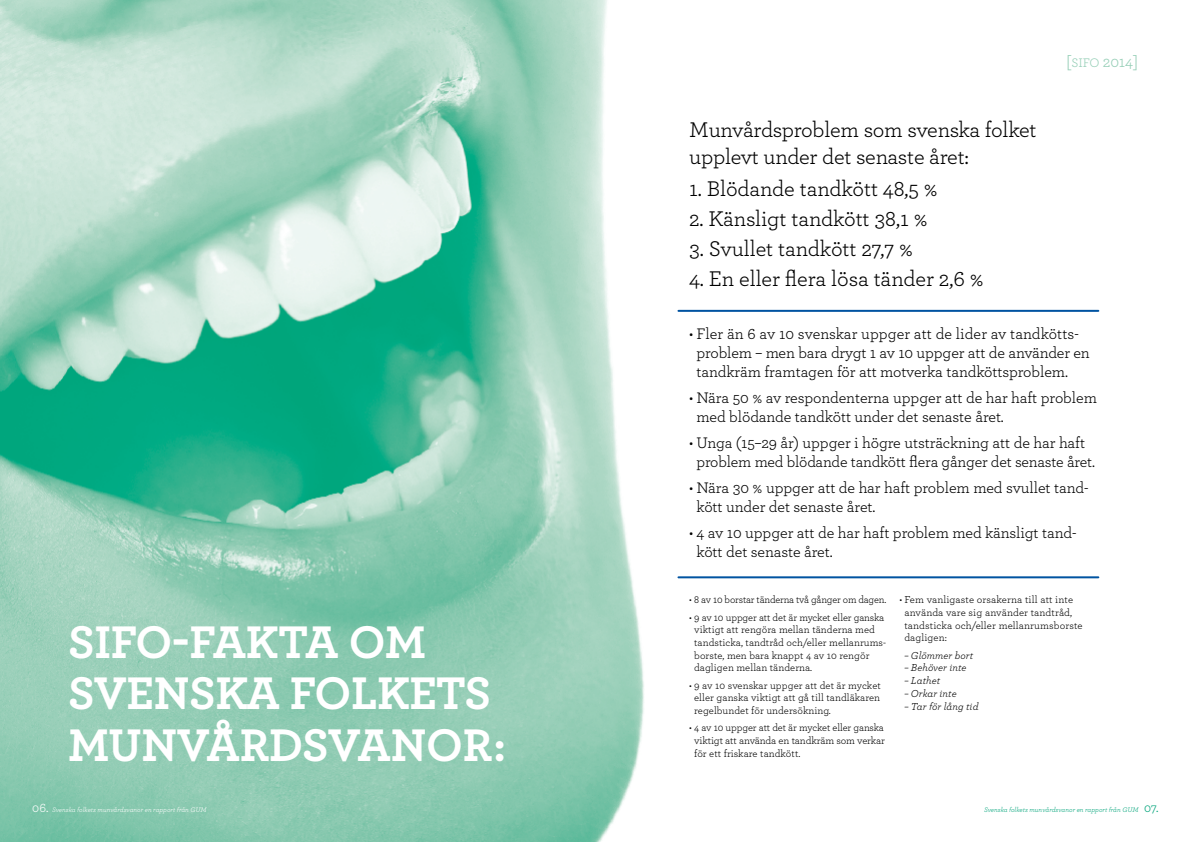
<style>
.page{position:relative;width:1191px;height:842px;background:#fff}
.page>*{position:absolute;margin:0;border:0;box-sizing:border-box;transform-origin:0 0}
.t1{font:700 48px/51.8px "Archer Pro";letter-spacing:-.005em;color:#fff}
.t2{font:22.3px/26.8px "Archer Pro";letter-spacing:-.01em;color:#000}
.t3{font:16.3px "Archer Pro";color:#95ceb6}
.t4{font:16px/19.2px "Archer Pro";letter-spacing:-.005em;color:#000}
.t5{font:10.6px/12.7px "Archer Pro";letter-spacing:.005em;color:#000}
.t6{font:italic 10.6px "Archer Pro";letter-spacing:.005em;color:#000}
.t7{font:10.6px "Archer Pro";letter-spacing:-.015em;color:#000}
.t8{font:italic 7px "Archer Pro";color:#fff}
.t9{font:italic 7px "Archer Pro";color:#00a47a}
.s1{font-size:13px}
.s2{font-style:normal;font-size:13px}
</style>
<div class="page">
<img style="left:0;top:0;width:689px;height:842px">
<hr style="left:678px;top:576px;width:420px;height:2px;background:#0053a1">
<hr style="left:678px;top:310px;width:420px;height:2px;background:#0053a1">
<h1 class="t1" style="left:68px;top:613px;width:440px">SIFO-FAKTA OM<br>SVENSKA FOLKETS<br>MUNVÅRDSVANOR:</h1>
<h2 class="t2" style="left:689px;top:115px;width:349px">Munvårdsproblem som svenska folket upplevt under det senaste året:</h2>
<h2 class="t2" style="left:689px;top:174px;width:250px">1. Blödande tandkött 48,5 %</h2>
<h2 class="t2" style="left:689px;top:204px;width:240px">2. Känsligt tandkött 38,1 %</h2>
<h2 class="t2" style="left:689px;top:234px;width:226px">3. Svullet tandkött 27,7 %</h2>
<h2 class="t2" style="left:689px;top:264px;width:296px">4. En eller flera lösa tänder 2,6 %</h2>
<p class="t3" style="left:1066px;top:50px;width:74px">[<span class="s1">SIFO</span> 2014]</p>
<p class="t4" style="left:696px;top:323px;width:395px;text-indent:-7px">• Fler än 6 av 10 svenskar uppger att de lider av tandkötts&shy;problem – men bara drygt 1 av 10 uppger att de använder en tandkräm framtagen för att motverka tandköttsproblem.</p>
<p class="t4" style="left:696px;top:387px;width:402px;text-indent:-7px">• Nära 50 % av respondenterna uppger att de har haft problem med blödande tandkött under det senaste året.</p>
<p class="t4" style="left:696px;top:432px;width:400px;text-indent:-7px">• Unga (15–29 år) uppger i högre utsträckning att de har haft problem med blödande tandkött flera gånger det senaste året.</p>
<p class="t4" style="left:696px;top:477px;width:393px;text-indent:-7px">• Nära 30 % uppger att de har haft problem med svullet tand&shy;kött under det senaste året.</p>
<p class="t4" style="left:696px;top:522px;width:381px;text-indent:-7px">• 4 av 10 uppger att de har haft problem med känsligt tand&shy;kött det senaste året.</p>
<p class="t7" style="left:689px;top:592px;width:199px">• 8 av 10 borstar tänderna två gånger om dagen.</p>
<p class="t5" style="left:694px;top:610px;width:193px;text-indent:-5px">• 9 av 10 uppger att det är mycket eller ganska viktigt att rengöra mellan tänderna med tandsticka, tandtråd och/eller mellanrums&shy;borste, men bara knappt 4 av 10 rengör dagligen mellan tänderna.</p>
<p class="t5" style="left:694px;top:678px;width:188px;text-align:justify;text-indent:-5px">• 9 av 10 svenskar uppger att det är mycket eller ganska viktigt att gå till tandläkaren regelbundet för undersökning.</p>
<p class="t5" style="left:694px;top:721px;width:192px;text-align:justify;text-indent:-5px">• 4 av 10 uppger att det är mycket eller ganska viktigt att använda en tandkräm som verkar för ett friskare tandkött.</p>
<p class="t5" style="left:904px;top:593px;width:180px;text-indent:-5px">• Fem vanligaste orsakerna till att inte använda vare sig använder tandtråd, tandsticka och/eller mellanrumsborste dagligen:</p>
<p class="t6" style="left:904px;top:648px;width:70px">– Glömmer bort</p>
<p class="t6" style="left:904px;top:660px;width:64px">– Behöver inte</p>
<p class="t6" style="left:904px;top:673px;width:37px">– Lathet</p>
<p class="t6" style="left:904px;top:686px;width:54px">– Orkar inte</p>
<p class="t6" style="left:904px;top:698px;width:76px">– Tar för lång tid</p>
<p class="t8" style="left:32px;top:805px;width:176px"><span class="s2">06.</span> Svenska folkets munvårdsvanor en rapport från GUM</p>
<p class="t9" style="left:984px;top:805px;width:176px">Svenska folkets munvårdsvanor en rapport från GUM <span class="s2">07.</span></p>
</div>
